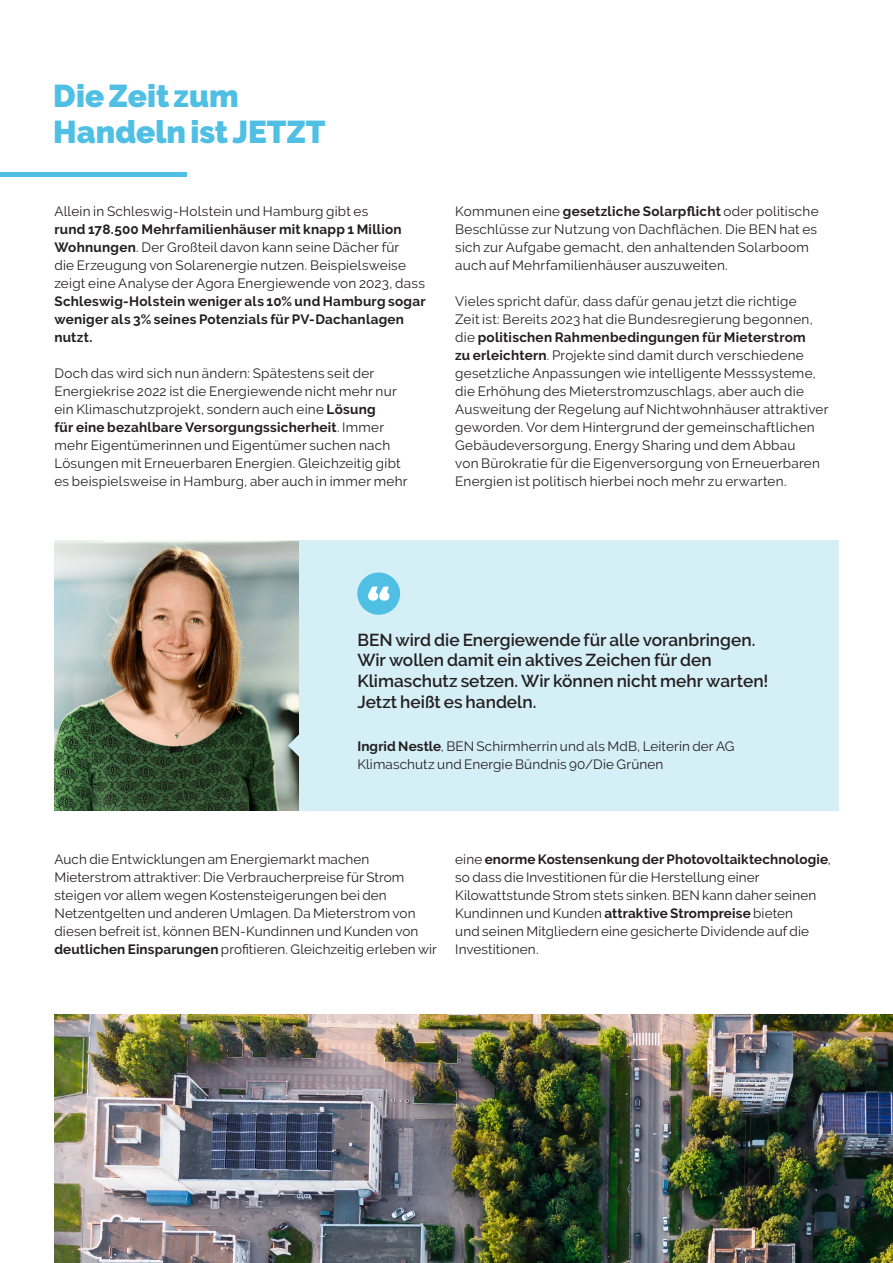
<style>
.page{position:relative;width:893px;height:1263px;background:#fff}
.page>*{position:absolute;margin:0;border:0;box-sizing:border-box;transform-origin:0 0}
.t1{font:900 31.5px/36px "Raleway";color:#50bfe4}
.t2{font:600 17.25px/20.7px "Raleway";color:#231f20}
.t3{font:13.5px/18px "Raleway";letter-spacing:.015em;color:#231f20}
.t4{font:700 13.5px/18px "Raleway";letter-spacing:.02em;color:#231f20}
.s1{font-weight:700}
</style>
<div class="page">
<hr style="left:0;top:172px;width:186px;height:4px;background:#50bfe4">
<img style="left:54px;top:1014px;width:839px;height:249px">
<img style="left:54px;top:540px;width:246px;height:270px">
<div style="left:300px;top:540px;width:539px;height:270px;background:#d5eff7"></div>
<div style="left:357px;top:572px;width:43px;height:43px;background:#50bfe4;border-radius:50%"></div>
<svg style="left:368px;top:587px;width:21px;height:14px"></svg>
<svg style="left:288px;top:733px;width:12px;height:25px"></svg>
<h1 class="t1" style="left:53px;top:78px;width:274px">Die Zeit zum<br>Handeln ist JETZT</h1>
<p class="t3" style="left:54px;top:202px;width:315px">Allein in Schleswig-Holstein und Hamburg gibt es</p>
<p class="t3" style="left:54px;top:220px;width:372px"><span class="s1">rund 178.500 Mehrfamilienhäuser mit knapp 1 Million Wohnungen</span>. Der Großteil davon kann seine Dächer für<br>die Erzeugung von Solarenergie nutzen. Beispielsweise zeigt eine Analyse der Agora Energiewende von 2023, dass</p>
<p class="t4" style="left:54px;top:292px;width:373px">Schleswig-Holstein weniger als 10% und Hamburg sogar weniger als 3% seines Potenzials für PV-Dachanlagen nutzt.</p>
<p class="t3" style="left:54px;top:364px;width:355px">Doch das wird sich nun ändern: Spätestens seit der Energiekrise 2022 ist die Energiewende nicht mehr nur ein Klimaschutzprojekt, sondern auch eine <span class="s1">Lösung<br>für eine bezahlbare Versorgungssicherheit</span>. Immer mehr Eigentümerinnen und Eigentümer suchen nach Lösungen mit Erneuerbaren Energien. Gleichzeitig gibt es beispielsweise in Hamburg, aber auch in immer mehr</p>
<p class="t3" style="left:455px;top:202px;width:365px">Kommunen eine <span class="s1">gesetzliche Solarpflicht</span> oder politische Beschlüsse zur Nutzung von Dachflächen. Die BEN hat es sich zur Aufgabe gemacht, den anhaltenden Solarboom auch auf Mehrfamilienhäuser auszuweiten.</p>
<p class="t3" style="left:455px;top:292px;width:375px">Vieles spricht dafür, dass dafür genau jetzt die richtige<br>Zeit ist: Bereits 2023 hat die Bundesregierung begonnen, die <span class="s1">politischen Rahmenbedingungen für Mieterstrom<br>zu erleichtern</span>. Projekte sind damit durch verschiedene gesetzliche Anpassungen wie intelligente Messsysteme, die Erhöhung des Mieterstromzuschlags, aber auch die Ausweitung der Regelung auf Nichtwohnhäuser attraktiver geworden. Vor dem Hintergrund der gemeinschaftlichen Gebäudeversorgung, Energy Sharing und dem Abbau<br>von Bürokratie für die Eigenversorgung von Erneuerbaren Energien ist politisch hierbei noch mehr zu erwarten.</p>
<p class="t2" style="left:357px;top:629px;width:413px">BEN wird die Energiewende für alle voranbringen.<br>Wir wollen damit ein aktives Zeichen für den Klimaschutz setzen. Wir können nicht mehr warten!<br>Jetzt heißt es handeln.</p>
<p class="t3" style="left:357px;top:737px;width:379px"><span class="s1">Ingrid Nestle</span>, BEN Schirmherrin und als MdB, Leiterin der AG<br>Klimaschutz und Energie Bündnis 90/Die Grünen</p>
<p class="t3" style="left:54px;top:850px;width:384px">Auch die Entwicklungen am Energiemarkt machen Mieterstrom attraktiver: Die Verbraucherpreise für Strom steigen vor allem wegen Kostensteigerungen bei den Netzentgelten und anderen Umlagen. Da Mieterstrom von diesen befreit ist, können BEN-Kundinnen und Kunden von <span class="s1">deutlichen Einsparungen</span> profitieren. Gleichzeitig erleben wir</p>
<p class="t3" style="left:455px;top:850px;width:377px">eine <span class="s1">enorme Kostensenkung der Photovoltaiktechnologie</span>, so dass die Investitionen für die Herstellung einer Kilowattstunde Strom stets sinken. BEN kann daher seinen Kundinnen und Kunden <span class="s1">attraktive Strompreise</span> bieten<br>und seinen Mitgliedern eine gesicherte Dividende auf die Investitionen.</p>
</div>
